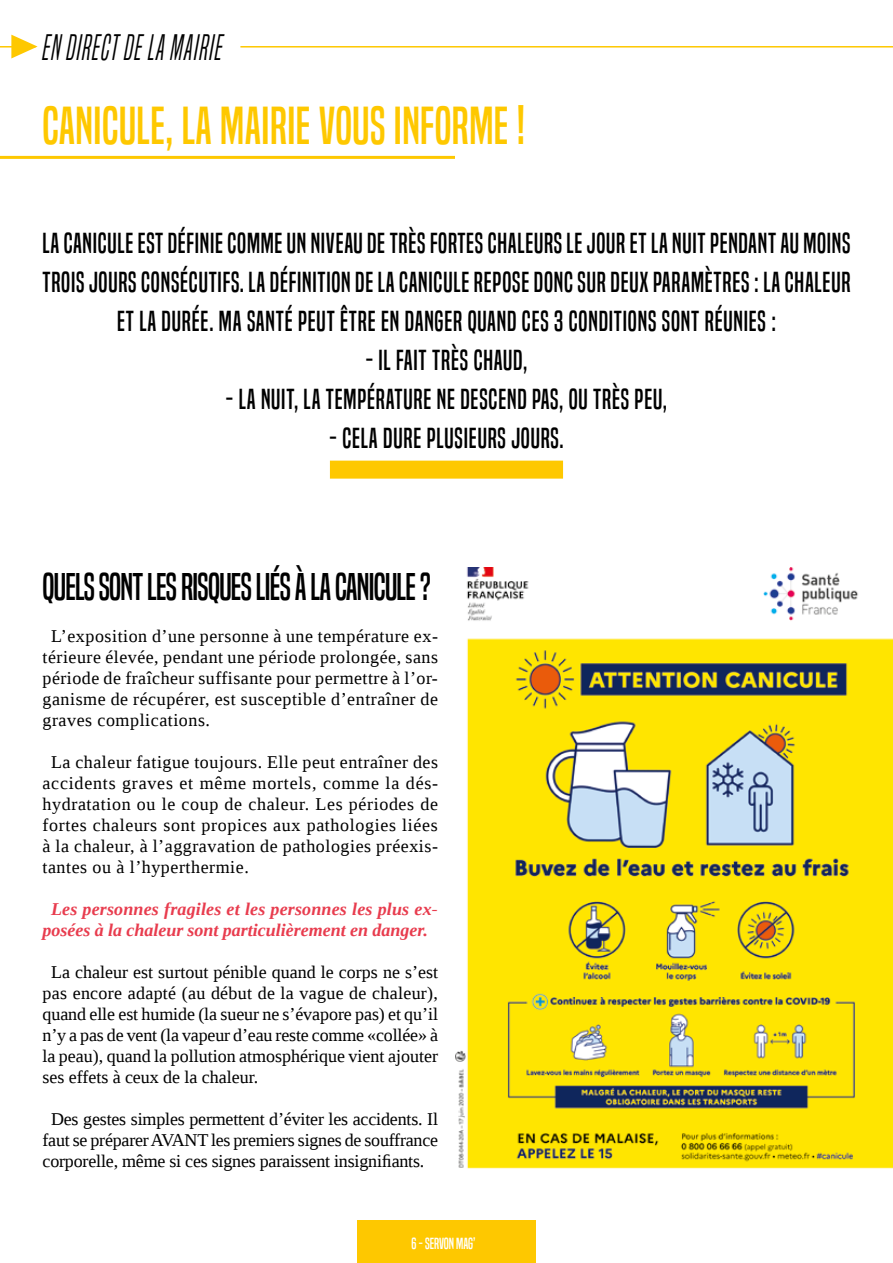
<style>
.page{position:relative;width:893px;height:1263px;background:#fff}
.page>*{position:absolute;margin:0;border:0;box-sizing:border-box;transform-origin:0 0}
.t1{font:49.8px "Built Titling Rg";letter-spacing:.01em;color:#fec800}
.t2{font:36px "Built Titling Rg";letter-spacing:-.02em;color:#000}
.t3{font:italic 34.35px "Built Titling Lt";color:#000}
.t4{font:27px/39px "Built Titling Rg";letter-spacing:.03em;color:#000;text-align:center}
.t5{font:18px/21px "Liberation Serif";letter-spacing:.015em;color:#000;text-align:justify}
.t6{font:italic 700 18px/21px "Liberation Serif";color:#e83c4e;text-align:center}
.t7{font:15px "Built Titling Rg";color:#fff}
</style>
<div class="page">
<div style="left:357px;top:1221px;width:179px;height:42px;background:#fec800"></div>
<hr style="left:0;top:46px;width:36px;height:2px;background:#fec800">
<hr style="left:240px;top:46px;width:653px;height:2px;background:#fec800">
<svg style="left:11px;top:35px;width:27px;height:23px"></svg>
<hr style="left:0;top:156px;width:455px;height:3px;background:#fec800">
<div style="left:330px;top:461px;width:233px;height:18px;background:#fec800"></div>
<img style="left:455px;top:568px;width:438px;height:601px">
<h3 class="t3" style="left:43px;top:26px;width:183px">EN DIRECT DE LA MAIRIE</h3>
<h1 class="t1" style="left:43px;top:96px;width:484px">CANICULE, LA MAIRIE VOUS INFORME !</h1>
<p class="t4" style="left:43px;top:224px;width:809px">LA CANICULE EST DÉFINIE COMME UN NIVEAU DE TRÈS FORTES CHALEURS LE JOUR ET LA NUIT PENDANT AU MOINS<br>TROIS JOURS CONSÉCUTIFS. LA DÉFINITION DE LA CANICULE REPOSE DONC SUR DEUX PARAMÈTRES : LA CHALEUR<br>ET LA DURÉE. MA SANTÉ PEUT ÊTRE EN DANGER QUAND CES 3 CONDITIONS SONT RÉUNIES :</p>
<h3 class="t4" style="left:366px;top:340px;width:163px">- IL FAIT TRÈS CHAUD,</h3>
<h3 class="t4" style="left:226px;top:379px;width:443px">- LA NUIT, LA TEMPÉRATURE NE DESCEND PAS, OU TRÈS PEU,</h3>
<h3 class="t4" style="left:330px;top:418px;width:235px">- CELA DURE PLUSIEURS JOURS.</h3>
<h2 class="t2" style="left:43px;top:565px;width:390px">QUELS SONT LES RISQUES LIÉS À LA CANICULE?</h2>
<p class="t5" style="left:43px;top:625px;width:397px;text-indent:8px">L’exposition d’une personne à une température ex&shy;térieure élevée, pendant une période prolongée, sans période de fraîcheur suffisante pour permettre à l’or&shy;ganisme de récupérer, est susceptible d’entraîner de graves complications.</p>
<p class="t5" style="left:43px;top:751px;width:397px;text-indent:8px">La chaleur fatigue toujours. Elle peut entraîner des accidents graves et même mortels, comme la dés&shy;hydratation ou le coup de chaleur. Les périodes de fortes chaleurs sont propices aux pathologies liées à la chaleur, à l’aggravation de pathologies préexis&shy;tantes ou à l’hyperthermie.</p>
<p class="t6" style="left:43px;top:898px;width:397px">Les personnes fragiles et les personnes les plus ex&shy;posées à la chaleur sont particulièrement en danger.</p>
<p class="t5" style="left:43px;top:961px;width:397px;text-indent:8px">La chaleur est surtout pénible quand le corps ne s’est pas encore adapté (au début de la vague de chaleur), quand elle est humide (la sueur ne s’évapore pas) et qu’il n’y a pas de vent (la vapeur d’eau reste comme «collée» à la peau), quand la pollution atmosphérique vient ajouter ses effets à ceux de la chaleur.</p>
<p class="t5" style="left:43px;top:1108px;width:397px;text-indent:8px">Des gestes simples permettent d’éviter les accidents. Il faut se préparer AVANT les premiers signes de souffrance corporelle, même si ces signes paraissent insignifiants.</p>
<p class="t7" style="left:412px;top:1234px;width:65px">6 - SERVON MAG’</p>
</div>
